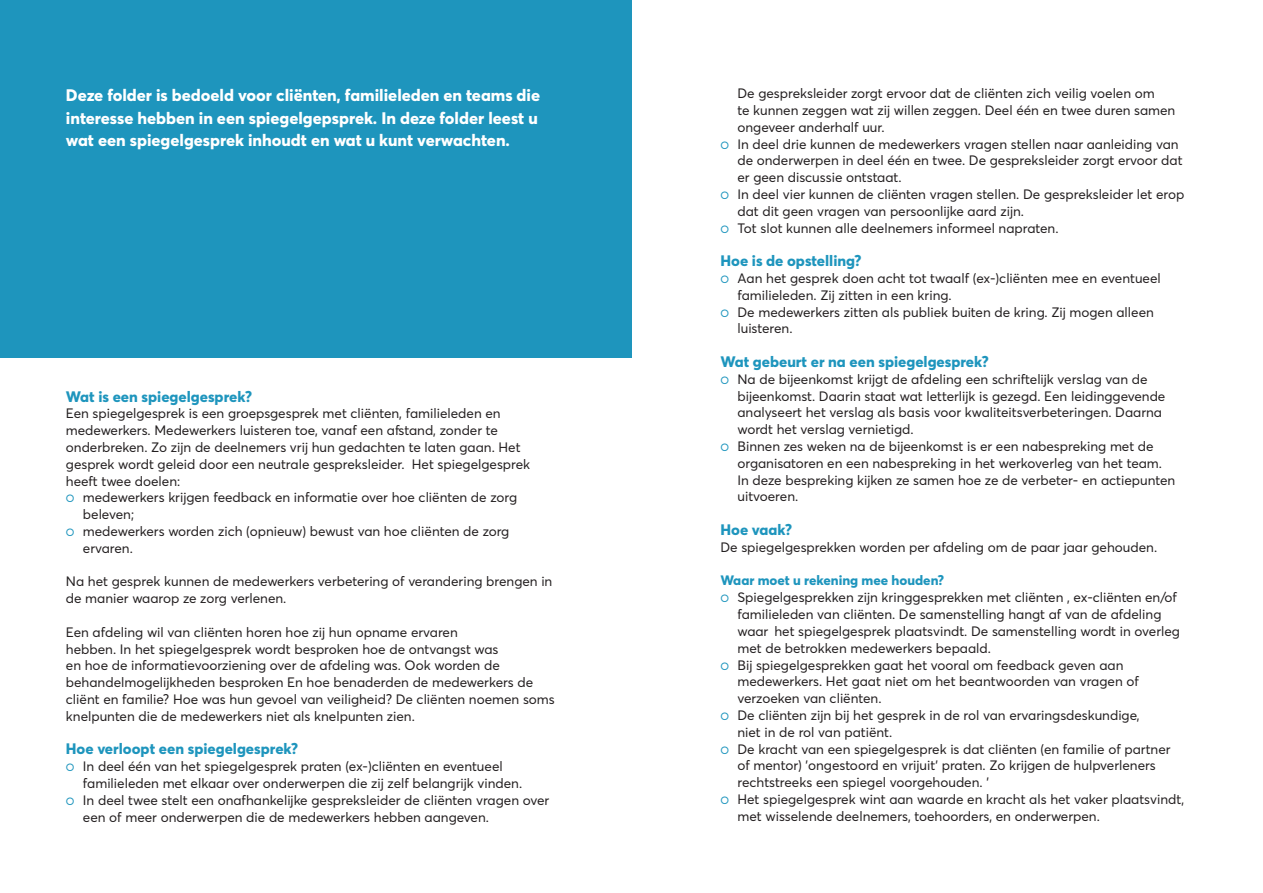
<style>
.page{position:relative;width:1263px;height:893px;background:#fff}
.page>*{position:absolute;margin:0;border:0;box-sizing:border-box;transform-origin:0 0}
.Inleiding{font:800 16.5px/22.5px "Averta";color:#fff}
.t1{font:800 15px "Averta";color:#1e95bd}
.t2{font:13.5px/16.8px "Averta";color:#231f20}
.t3{font:800 13.5px "Averta";color:#1e95bd}
.s1{color:#1e95bd}
</style>
<div class="page">
<div style="left:0;top:0;width:631px;height:357px;background:#1e95bd"></div>
<p class="Inleiding" style="left:66px;top:83px;width:476px">Deze folder is bedoeld voor cliënten, familieleden en teams die interesse hebben in een spiegelgepsprek. In deze folder leest u wat een spiegelgesprek inhoudt en wat u kunt verwachten.</p>
<p class="t1" style="left:66px;top:386px;width:188px">Wat is een spiegelgesprek?</p>
<p class="t2" style="left:66px;top:405px;width:466px">Een spiegelgesprek is een groepsgesprek met cliënten, familieleden en medewerkers. Medewerkers luisteren toe, vanaf een afstand, zonder te onderbreken. Zo zijn de deelnemers vrij hun gedachten te laten gaan. Het gesprek wordt geleid door een neutrale gespreksleider. Het spiegelgesprek heeft twee doelen:</p>
<p class="t2" style="left:83px;top:489px;width:436px;text-indent:-17px"><span class="s1">○</span> medewerkers krijgen feedback en informatie over hoe cliënten de zorg beleven;</p>
<p class="t2" style="left:83px;top:522px;width:428px;text-indent:-17px"><span class="s1">○</span> medewerkers worden zich (opnieuw) bewust van hoe cliënten de zorg ervaren.</p>
<p class="t2" style="left:66px;top:573px;width:488px">Na het gesprek kunnen de medewerkers verbetering of verandering brengen in de manier waarop ze zorg verlenen.</p>
<p class="t2" style="left:66px;top:623px;width:490px">Een afdeling wil van cliënten horen hoe zij hun opname ervaren<br>hebben. In het spiegelgesprek wordt besproken hoe de ontvangst was<br>en hoe de informatievoorziening over de afdeling was. Ook worden de behandelmogelijkheden besproken En hoe benaderden de medewerkers de cliënt en familie? Hoe was hun gevoel van veiligheid? De cliënten noemen soms knelpunten die de medewerkers niet als knelpunten zien.</p>
<p class="t1" style="left:66px;top:738px;width:234px">Hoe verloopt een spiegelgesprek?</p>
<p class="t2" style="left:83px;top:758px;width:441px;text-indent:-17px"><span class="s1">○</span> In deel één van het spiegelgesprek praten (ex-)cliënten en eventueel familieleden met elkaar over onderwerpen die zij zelf belangrijk vinden.</p>
<p class="t2" style="left:83px;top:791px;width:468px;text-indent:-17px"><span class="s1">○</span> In deel twee stelt een onafhankelijke gespreksleider de cliënten vragen over een of meer onderwerpen die de medewerkers hebben aangeven.</p>
<p class="t2" style="left:737px;top:85px;width:439px">De gespreksleider zorgt ervoor dat de cliënten zich veilig voelen om<br>te kunnen zeggen wat zij willen zeggen. Deel één en twee duren samen ongeveer anderhalf uur.</p>
<p class="t2" style="left:737px;top:135px;width:447px;text-indent:-17px"><span class="s1">○</span> In deel drie kunnen de medewerkers vragen stellen naar aanleiding van de onderwerpen in deel één en twee. De gespreksleider zorgt ervoor dat er geen discussie ontstaat.</p>
<p class="t2" style="left:737px;top:185px;width:448px;text-indent:-17px"><span class="s1">○</span> In deel vier kunnen de cliënten vragen stellen. De gespreksleider let erop dat dit geen vragen van persoonlijke aard zijn.</p>
<p class="t2" style="left:720px;top:219px;width:340px"><span class="s1">○</span> Tot slot kunnen alle deelnemers informeel napraten.</p>
<p class="t1" style="left:720px;top:250px;width:143px">Hoe is de opstelling?</p>
<p class="t2" style="left:737px;top:269px;width:425px;text-indent:-17px"><span class="s1">○</span> Aan het gesprek doen acht tot twaalf (ex-)cliënten mee en eventueel familieleden. Zij zitten in een kring.</p>
<p class="t2" style="left:720px;top:303px;width:435px"><span class="s1">○</span> De medewerkers zitten als publiek buiten de kring. Zij mogen alleen</p>
<p class="t2" style="left:737px;top:320px;width:57px">luisteren.</p>
<p class="t1" style="left:720px;top:351px;width:270px">Wat gebeurt er na een spiegelgesprek?</p>
<p class="t2" style="left:737px;top:370px;width:429px;text-indent:-17px"><span class="s1">○</span> Na de bijeenkomst krijgt de afdeling een schriftelijk verslag van de bijeenkomst. Daarin staat wat letterlijk is gezegd. Een leidinggevende analyseert het verslag als basis voor kwaliteitsverbeteringen. Daarna</p>
<p class="t2" style="left:737px;top:421px;width:178px">wordt het verslag vernietigd.</p>
<p class="t2" style="left:737px;top:437px;width:439px;text-indent:-17px"><span class="s1">○</span> Binnen zes weken na de bijeenkomst is er een nabespreking met de organisatoren en een nabespreking in het werkoverleg van het team.<br>In deze bespreking kijken ze samen hoe ze de verbeter- en actiepunten uitvoeren.</p>
<p class="t1" style="left:720px;top:519px;width:73px">Hoe vaak?</p>
<p class="t2" style="left:720px;top:538px;width:438px">De spiegelgesprekken worden per afdeling om de paar jaar gehouden.</p>
<p class="t3" style="left:720px;top:571px;width:225px">Waar moet u rekening mee houden?</p>
<p class="t2" style="left:737px;top:589px;width:444px;text-indent:-17px"><span class="s1">○</span> Spiegelgesprekken zijn kringgesprekken met cliënten , ex-cliënten en/of familieleden van cliënten. De samenstelling hangt af van de afdeling waar het spiegelgesprek plaatsvindt. De samenstelling wordt in overleg met de betrokken medewerkers bepaald.</p>
<p class="t2" style="left:737px;top:656px;width:403px;text-indent:-17px"><span class="s1">○</span> Bij spiegelgesprekken gaat het vooral om feedback geven aan medewerkers. Het gaat niet om het beantwoorden van vragen of</p>
<p class="t2" style="left:737px;top:689px;width:146px">verzoeken van cliënten.</p>
<p class="t2" style="left:720px;top:706px;width:421px"><span class="s1">○</span> De cliënten zijn bij het gesprek in de rol van ervaringsdeskundige,</p>
<p class="t2" style="left:737px;top:723px;width:156px">niet in de rol van patiënt.</p>
<p class="t2" style="left:737px;top:740px;width:435px;text-indent:-17px"><span class="s1">○</span> De kracht van een spiegelgesprek is dat cliënten (en familie of partner of mentor) 'ongestoord en vrijuit' praten. Zo krijgen de hulpverleners rechtstreeks een spiegel voorgehouden. '</p>
<p class="t2" style="left:737px;top:790px;width:448px;text-indent:-17px"><span class="s1">○</span> Het spiegelgesprek wint aan waarde en kracht als het vaker plaatsvindt, met wisselende deelnemers, toehoorders, en onderwerpen.</p>
</div>
